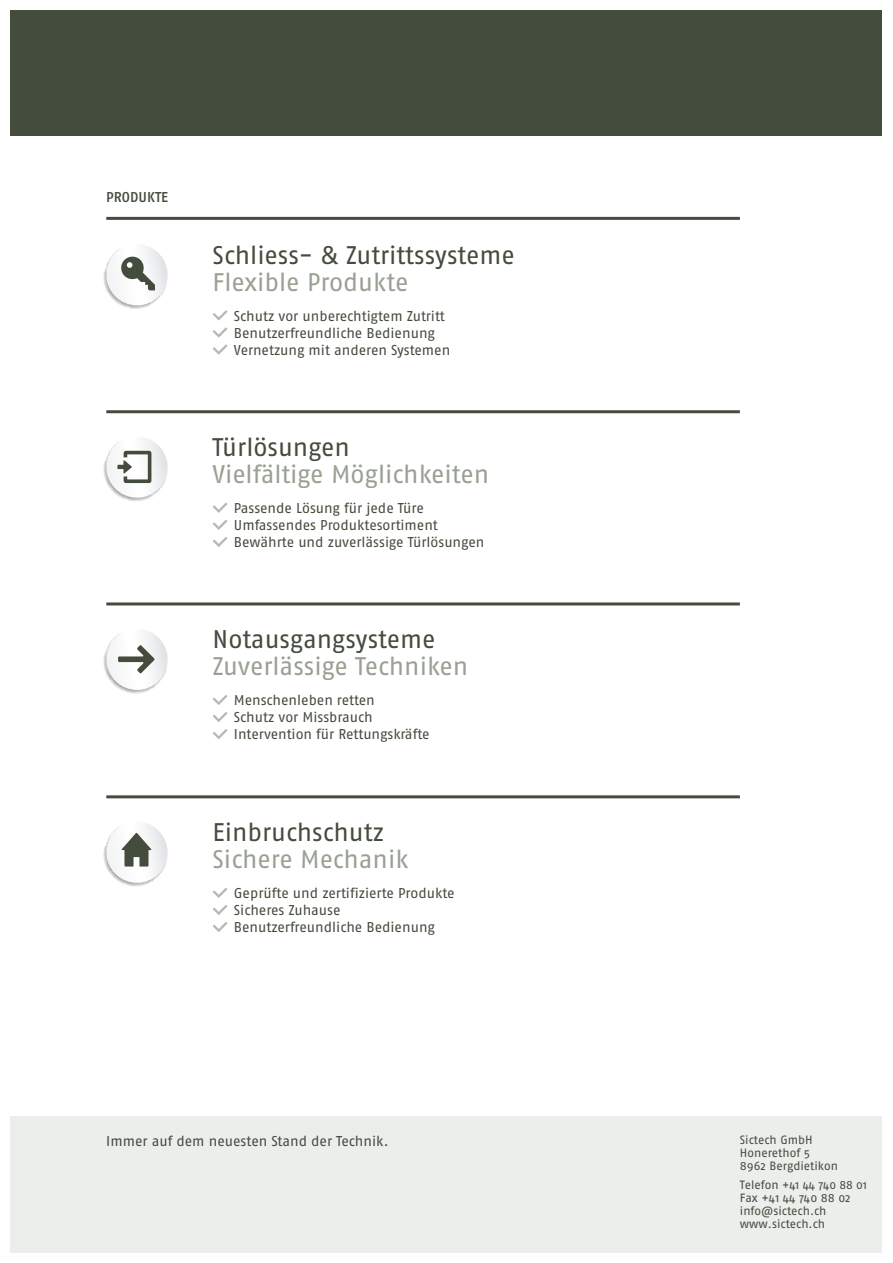
<style>
.page{position:relative;width:893px;height:1263px;background:#fff}
.page>*{position:absolute;margin:0;border:0;box-sizing:border-box;transform-origin:0 0}
.t1{font:25.5px "Fago No";letter-spacing:-.005em;color:#99a193}
.t2{font:25.5px "Fago No";color:#434c3d}
.t3{font:14.25px "Fago No";letter-spacing:-.005em;color:#434c3d}
.t4{font:500 14.25px "Fago No";color:#434c3d}
.t5{font:12px/13px "Fago No";color:#434c3d}
</style>
<div class="page">
<div style="left:11px;top:11px;width:871px;height:125px;background:#434c3d"></div>
<div style="left:11px;top:1116px;width:871px;height:136px;background:#eceeeb"></div>
<svg style="left:213px;top:310px;width:15px;height:11px"></svg>
<svg style="left:213px;top:327px;width:15px;height:11px"></svg>
<svg style="left:213px;top:344px;width:15px;height:11px"></svg>
<svg style="left:213px;top:502px;width:15px;height:11px"></svg>
<svg style="left:213px;top:519px;width:15px;height:11px"></svg>
<svg style="left:213px;top:537px;width:15px;height:10px"></svg>
<svg style="left:213px;top:695px;width:15px;height:10px"></svg>
<svg style="left:213px;top:712px;width:15px;height:10px"></svg>
<svg style="left:213px;top:729px;width:15px;height:10px"></svg>
<svg style="left:213px;top:888px;width:15px;height:10px"></svg>
<svg style="left:213px;top:905px;width:15px;height:10px"></svg>
<svg style="left:213px;top:922px;width:15px;height:10px"></svg>
<hr style="left:106px;top:410px;width:634px;height:3px;background:#434c3d">
<hr style="left:106px;top:602px;width:634px;height:3px;background:#434c3d">
<hr style="left:106px;top:795px;width:634px;height:3px;background:#434c3d">
<svg style="left:103px;top:465px;width:40px;height:36px"></svg>
<svg style="left:104px;top:438px;width:64px;height:62px"></svg>
<svg style="left:104px;top:630px;width:64px;height:63px"></svg>
<svg style="left:103px;top:850px;width:40px;height:36px"></svg>
<svg style="left:104px;top:823px;width:64px;height:62px"></svg>
<svg style="left:103px;top:273px;width:38px;height:36px"></svg>
<svg style="left:104px;top:245px;width:64px;height:63px"></svg>
<hr style="left:106px;top:217px;width:634px;height:3px;background:#434c3d">
<p class="t4" style="left:106px;top:188px;width:63px">PRODUKTE</p>
<p class="t2" style="left:213px;top:240px;width:304px">Schliess- &amp; Zutrittssysteme</p>
<p class="t1" style="left:213px;top:267px;width:197px">Flexible Produkte</p>
<p class="t3" style="left:234px;top:308px;width:212px">Schutz vor unberechtigtem Zutritt</p>
<p class="t3" style="left:234px;top:325px;width:203px">Benutzerfreundliche Bedienung</p>
<p class="t3" style="left:234px;top:342px;width:218px">Vernetzung mit anderen Systemen</p>
<p class="t2" style="left:213px;top:433px;width:139px">Türlösungen</p>
<p class="t1" style="left:213px;top:460px;width:278px">Vielfältige Möglichkeiten</p>
<p class="t3" style="left:234px;top:500px;width:192px">Passende Lösung für jede Türe</p>
<p class="t3" style="left:234px;top:517px;width:206px">Umfassendes Produktesortiment</p>
<p class="t3" style="left:234px;top:534px;width:252px">Bewährte und zuverlässige Türlösungen</p>
<p class="t2" style="left:213px;top:625px;width:225px">Notausgangsysteme</p>
<p class="t1" style="left:213px;top:652px;width:257px">Zuverlässige Techniken</p>
<p class="t3" style="left:234px;top:692px;width:143px">Menschenleben retten</p>
<p class="t3" style="left:234px;top:709px;width:140px">Schutz vor Missbrauch</p>
<p class="t3" style="left:234px;top:726px;width:197px">Intervention für Rettungskräfte</p>
<p class="t2" style="left:213px;top:818px;width:173px">Einbruchschutz</p>
<p class="t1" style="left:213px;top:845px;width:197px">Sichere Mechanik</p>
<p class="t3" style="left:234px;top:885px;width:222px">Geprüfte und zertifizierte Produkte</p>
<p class="t3" style="left:234px;top:902px;width:108px">Sicheres Zuhause</p>
<p class="t3" style="left:234px;top:919px;width:203px">Benutzerfreundliche Bedienung</p>
<p class="t3" style="left:106px;top:1132px;width:284px">Immer auf dem neuesten Stand der Technik.</p>
<p class="t5" style="left:740px;top:1133px;width:74px">Sictech GmbH</p>
<p class="t5" style="left:740px;top:1146px;width:100px">Honerethof 5<br>8962 Bergdietikon</p>
<p class="t5" style="left:740px;top:1178px;width:128px">Telefon +41 44 740 88 01<br>Fax +41 44 740 88 02</p>
<p class="t5" style="left:740px;top:1204px;width:88px">info@sictech.ch www.sictech.ch</p>
</div>
